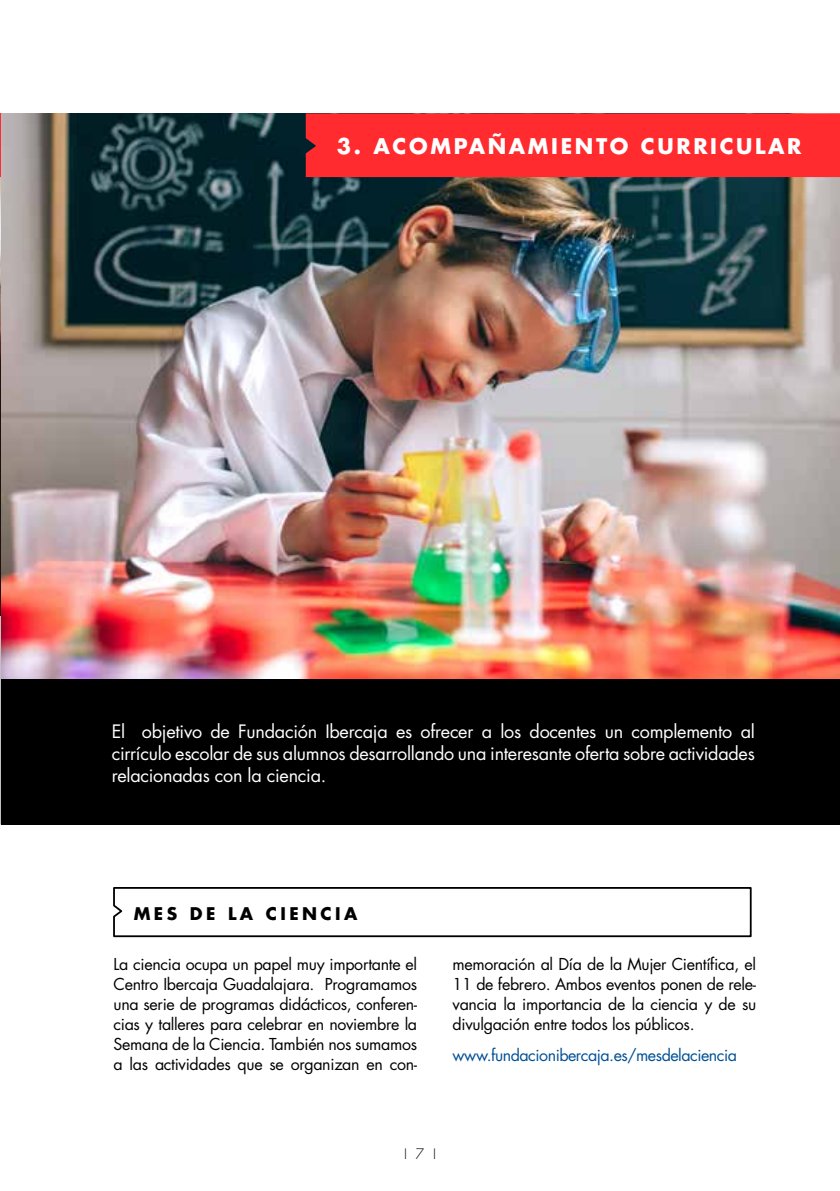
<style>
.page{position:relative;width:840px;height:1191px;background:#fff}
.page>*{position:absolute;margin:0;border:0;box-sizing:border-box;transform-origin:0 0}
.t1{font:700 21px "Futura Std";letter-spacing:.125em;color:#fff}
.t2{font:18px/22px "Futura Std";letter-spacing:-.015em;color:#fff;text-align:justify}
.t3{font:700 17px "Futura Std";letter-spacing:.2em;color:#000}
.t4{font:16px/20px "Futura Std";letter-spacing:-.02em;color:#000;text-align:justify}
.t5{font:16px "Futura Std";letter-spacing:-.03em;color:#005095}
.t6{font:300 14px "Futura Std";color:#000}
</style>
<div class="page">
<img style="left:0;top:177px;width:1px;height:439px">
<hr style="left:0;top:113px;width:1px;height:64px;background:#ff2b2e">
<img style="left:1px;top:113px;width:838px;height:566px">
<div style="left:305px;top:113px;width:534px;height:64px;background:#ff2b2e"></div>
<div style="left:1px;top:679px;width:838px;height:146px;background:#000"></div>
<svg style="left:113px;top:887px;width:639px;height:51px"></svg>
<h1 class="t1" style="left:337px;top:132px;width:466px">3. ACOMPAÑAMIENTO CURRICULAR</h1>
<p class="t2" style="left:112px;top:720px;width:644px">El objetivo de Fundación Ibercaja es ofrecer a los docentes un complemento al cirrículo escolar de sus alumnos desarrollando una interesante oferta sobre actividades relacionadas con la ciencia.</p>
<p class="t3" style="left:134px;top:902px;width:225px">MES DE LA CIENCIA</p>
<p class="t4" style="left:113px;top:953px;width:305px">La ciencia ocupa un papel muy importante el Centro Ibercaja Guadalajara. Programamos una serie de programas didácticos, conferen&shy;cias y talleres para celebrar en noviembre la Semana de la Ciencia. También nos sumamos a las actividades que se organizan en con-</p>
<p class="t4" style="left:452px;top:953px;width:305px">memoración al Día de la Mujer Científica, el 11 de febrero. Ambos eventos ponen de rele&shy;vancia la importancia de la ciencia y de su divulgación entre todos los públicos.</p>
<p class="t5" style="left:452px;top:1044px;width:286px">www.fundacionibercaja.es/mesdelaciencia</p>
<p class="t6" style="left:404px;top:1145px;width:33px">I 7 I</p>
</div>
